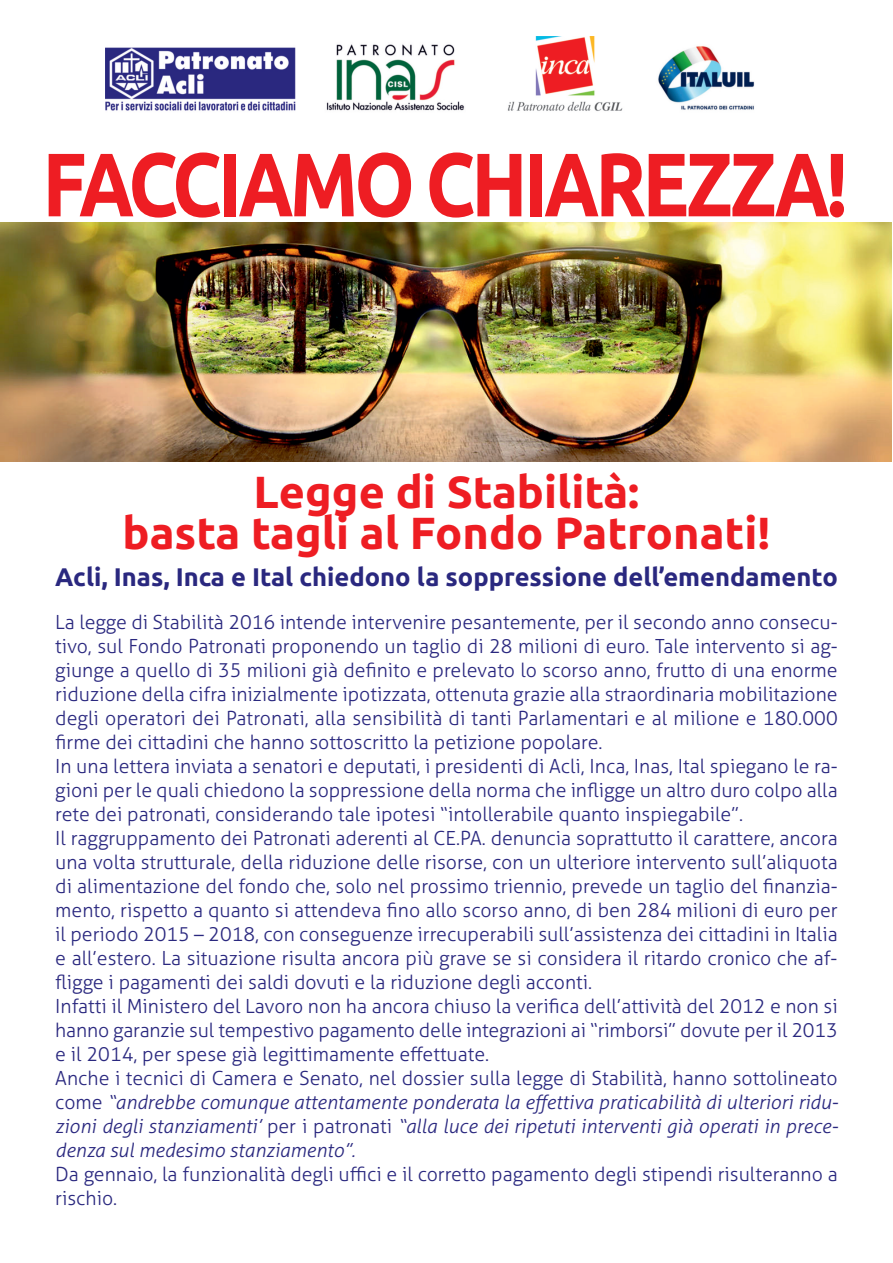
<style>
.page{position:relative;width:893px;height:1263px;background:#fff}
.page>*{position:absolute;margin:0;border:0;box-sizing:border-box;transform-origin:0 0}
.t1{font:700 90px "Ubuntu";letter-spacing:-.05em;color:#ee1d23;scale:.85 1}
.t2{font:700 45px/40.5px "Ubuntu";color:#ee1d23;text-align:center}
.t3{font:700 25.5px "Ubuntu";color:#2a287f}
.t4{font:300 19.5px/24px "Aller";color:#2a287f}
.s1{font-style:italic}
</style>
<div class="page">
<img style="left:106px;top:37px;width:649px;height:74px">
<img style="left:0;top:222px;width:891px;height:239px">
<h1 class="t1" style="left:43px;top:130px;width:949px">FACCIAMO CHIAREZZA!</h1>
<h2 class="t2" style="left:123px;top:471px;width:649px">Legge di Stabilità:<br>basta tagli al Fondo Patronati!</h2>
<h3 class="t3" style="left:55px;top:562px;width:784px">Acli, Inas, Inca e Ital chiedono la soppressione dell’emendamento</h3>
<p class="t4" style="left:55px;top:610px;width:784px">La legge di Stabilità 2016 intende intervenire pesantemente, per il secondo anno consecu&shy;tivo, sul Fondo Patronati proponendo un taglio di 28 milioni di euro. Tale intervento si ag&shy;giunge a quello di 35 milioni già definito e prelevato lo scorso anno, frutto di una enorme riduzione della cifra inizialmente ipotizzata, ottenuta grazie alla straordinaria mobilitazione degli operatori dei Patronati, alla sensibilità di tanti Parlamentari e al milione e 180.000 firme dei cittadini che hanno sottoscritto la petizione popolare.<br>In una lettera inviata a senatori e deputati, i presidenti di Acli, Inca, Inas, Ital spiegano le ra&shy;gioni per le quali chiedono la soppressione della norma che infligge un altro duro colpo alla rete dei patronati, considerando tale ipotesi “intollerabile quanto inspiegabile”.<br>Il raggruppamento dei Patronati aderenti al CE.PA. denuncia soprattutto il carattere, ancora una volta strutturale, della riduzione delle risorse, con un ulteriore intervento sull’aliquota di alimentazione del fondo che, solo nel prossimo triennio, prevede un taglio del finanzia&shy;mento, rispetto a quanto si attendeva fino allo scorso anno, di ben 284 milioni di euro per il periodo 2015 – 2018, con conseguenze irrecuperabili sull’assistenza dei cittadini in Italia e all’estero. La situazione risulta ancora più grave se si considera il ritardo cronico che af&shy;fligge i pagamenti dei saldi dovuti e la riduzione degli acconti.<br>Infatti il Ministero del Lavoro non ha ancora chiuso la verifica dell’attività del 2012 e non si hanno garanzie sul tempestivo pagamento delle integrazioni ai “rimborsi” dovute per il 2013 e il 2014, per spese già legittimamente effettuate.<br>Anche i tecnici di Camera e Senato, nel dossier sulla legge di Stabilità, hanno sottolineato come <span class="s1">“andrebbe comunque attentamente ponderata la effettiva praticabilità di ulteriori ridu&shy;zioni degli stanziamenti’</span> per i patronati <span class="s1">“alla luce dei ripetuti interventi già operati in prece&shy;denza sul medesimo stanziamento”.</span></p>
<p class="t4" style="left:55px;top:1162px;width:784px">Da gennaio, la funzionalità degli uffici e il corretto pagamento degli stipendi risulteranno a rischio.</p>
</div>
